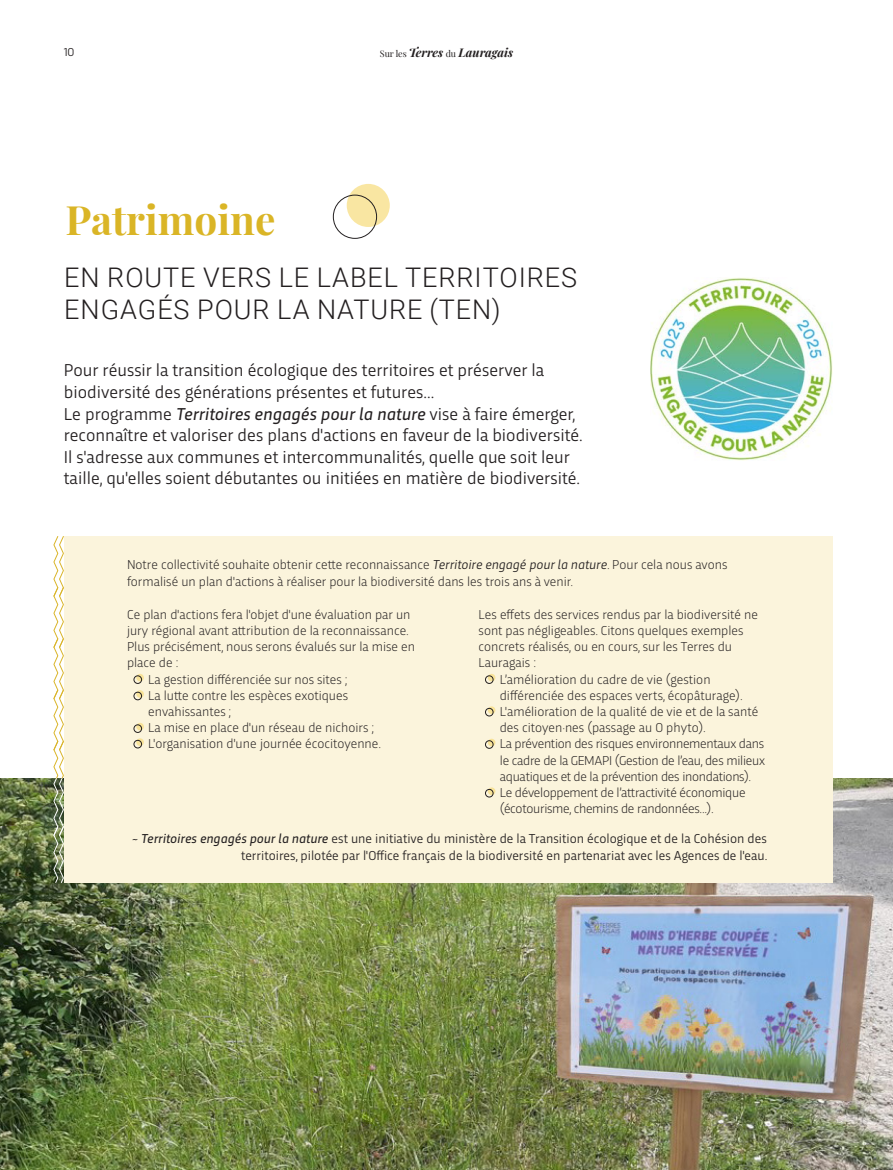
<style>
.page{position:relative;width:893px;height:1170px;background:#fff}
.page>*{position:absolute;margin:0;border:0;box-sizing:border-box;transform-origin:0 0}
.t1{font:700 40.5px "Playfair Display";color:#dab526}
.t2{font:300 27px/32.4px "Roboto";letter-spacing:.035em;color:#231f20}
.t3{font:18px/21.6px "Trasandina";color:#231f20}
.t4{font:300 13.5px/16.2px "Trasandina";color:#231f20}
.t5{font:300 13.5px/16.2px "Trasandina";letter-spacing:-.02em;color:#231f20}
.t6{font:13.5px/16.2px "Trasandina";color:#231f20;text-align:right}
.t7{font:italic 700 12px "Playfair Display";color:#231f20}
.t8{font:12px "Trasandina";color:#231f20}
.s1{font-weight:400;font-style:normal;font-size:9px}
.s2{font-style:italic}
.s3{font-weight:400;font-style:italic}
</style>
<div class="page">
<img style="left:0;top:778px;width:893px;height:391px">
<div style="left:64px;top:536px;width:768px;height:346px;background:#fbf4dc"></div>
<img style="left:650px;top:277px;width:182px;height:183px">
<svg style="left:347px;top:184px;width:43px;height:43px"></svg>
<div style="left:333px;top:195px;width:44px;height:43px;border:1px solid #231f20;border-radius:50%"></div>
<svg style="left:136px;top:738px;width:8px;height:8px"></svg>
<div style="left:134px;top:740px;width:8px;height:8px;border:1px solid #231f20;border-radius:50%"></div>
<svg style="left:136px;top:722px;width:8px;height:8px"></svg>
<div style="left:134px;top:724px;width:8px;height:8px;border:1px solid #231f20;border-radius:50%"></div>
<svg style="left:136px;top:690px;width:8px;height:7px"></svg>
<div style="left:134px;top:692px;width:8px;height:7px;border:1px solid #231f20;border-radius:50%"></div>
<svg style="left:136px;top:673px;width:8px;height:8px"></svg>
<div style="left:134px;top:675px;width:8px;height:8px;border:1px solid #231f20;border-radius:50%"></div>
<svg style="left:488px;top:673px;width:7px;height:8px"></svg>
<div style="left:485px;top:675px;width:8px;height:8px;border:1px solid #231f20;border-radius:50%"></div>
<svg style="left:488px;top:706px;width:7px;height:8px"></svg>
<div style="left:485px;top:708px;width:8px;height:8px;border:1px solid #231f20;border-radius:50%"></div>
<svg style="left:488px;top:738px;width:7px;height:8px"></svg>
<div style="left:485px;top:740px;width:8px;height:8px;border:1px solid #231f20;border-radius:50%"></div>
<svg style="left:488px;top:787px;width:7px;height:8px"></svg>
<div style="left:485px;top:789px;width:8px;height:8px;border:1px solid #231f20;border-radius:50%"></div>
<svg style="left:53px;top:536px;width:11px;height:347px"></svg>
<p class="t8" style="left:64px;top:43px;width:12px">10</p>
<p class="t7" style="left:380px;top:42px;width:135px"><span class="s1">Sur les</span> Terres <span class="s1">du</span> Lauragais</p>
<p class="t1" style="left:66px;top:187px;width:211px">Patrimoine</p>
<p class="t2" style="left:64px;top:260px;width:514px">EN ROUTE VERS LE LABEL TERRITOIRES<br>ENGAGÉS POUR LA NATURE (TEN)</p>
<p class="t3" style="left:64px;top:358px;width:482px">Pour réussir la transition écologique des territoires et préserver la biodiversité des générations présentes et futures...</p>
<p class="t3" style="left:64px;top:401px;width:521px">Le programme <span class="s2">Territoires engagés pour la nature</span> vise à faire émerger, reconnaître et valoriser des plans d'actions en faveur de la biodiversité.<br>Il s'adresse aux communes et intercommunalités, quelle que soit leur taille, qu'elles soient débutantes ou initiées en matière de biodiversité.</p>
<p class="t4" style="left:127px;top:555px;width:602px">Notre collectivité souhaite obtenir cette reconnaissance <span class="s3">Territoire engagé pour la nature</span>. Pour cela nous avons formalisé un plan d'actions à réaliser pour la biodiversité dans les trois ans à venir.</p>
<p class="t4" style="left:127px;top:605px;width:289px">Ce plan d'actions fera l'objet d'une évaluation par un jury régional avant attribution de la reconnaissance.<br>Plus précisément, nous serons évalués sur la mise en place de :</p>
<p class="t4" style="left:148px;top:670px;width:201px">La gestion différenciée sur nos sites ;</p>
<p class="t4" style="left:148px;top:686px;width:201px">La lutte contre les espèces exotiques envahissantes ;</p>
<p class="t4" style="left:148px;top:718px;width:227px">La mise en place d'un réseau de nichoirs ;</p>
<p class="t4" style="left:148px;top:735px;width:234px">L'organisation d'une journée écocitoyenne.</p>
<p class="t4" style="left:479px;top:605px;width:281px">Les effets des services rendus par la biodiversité ne sont pas négligeables. Citons quelques exemples concrets réalisés, ou en cours, sur les Terres du Lauragais :</p>
<p class="t4" style="left:500px;top:670px;width:244px">L’amélioration du cadre de vie (gestion différenciée des espaces verts, écopâturage).</p>
<p class="t4" style="left:500px;top:702px;width:260px">L'amélioration de la qualité de vie et de la santé des citoyen·nes (passage au 0 phyto).</p>
<p class="t5" style="left:500px;top:735px;width:267px">La prévention des risques environnementaux dans le cadre de la GEMAPI (Gestion de l’eau, des milieux</p>
<p class="t5" style="left:500px;top:767px;width:253px">aquatiques et de la prévention des inondations).</p>
<p class="t5" style="left:500px;top:783px;width:247px">Le développement de l’attractivité économique (écotourisme, chemins de randonnées...).</p>
<p class="t6" style="left:132px;top:829px;width:637px"><span class="s2">~</span> <span class="s2">Territoires engagés pour la nature</span> est une initiative du ministère de la Transition écologique et de la Cohésion des territoires, pilotée par l'Office français de la biodiversité en partenariat avec les Agences de l'eau.</p>
</div>
